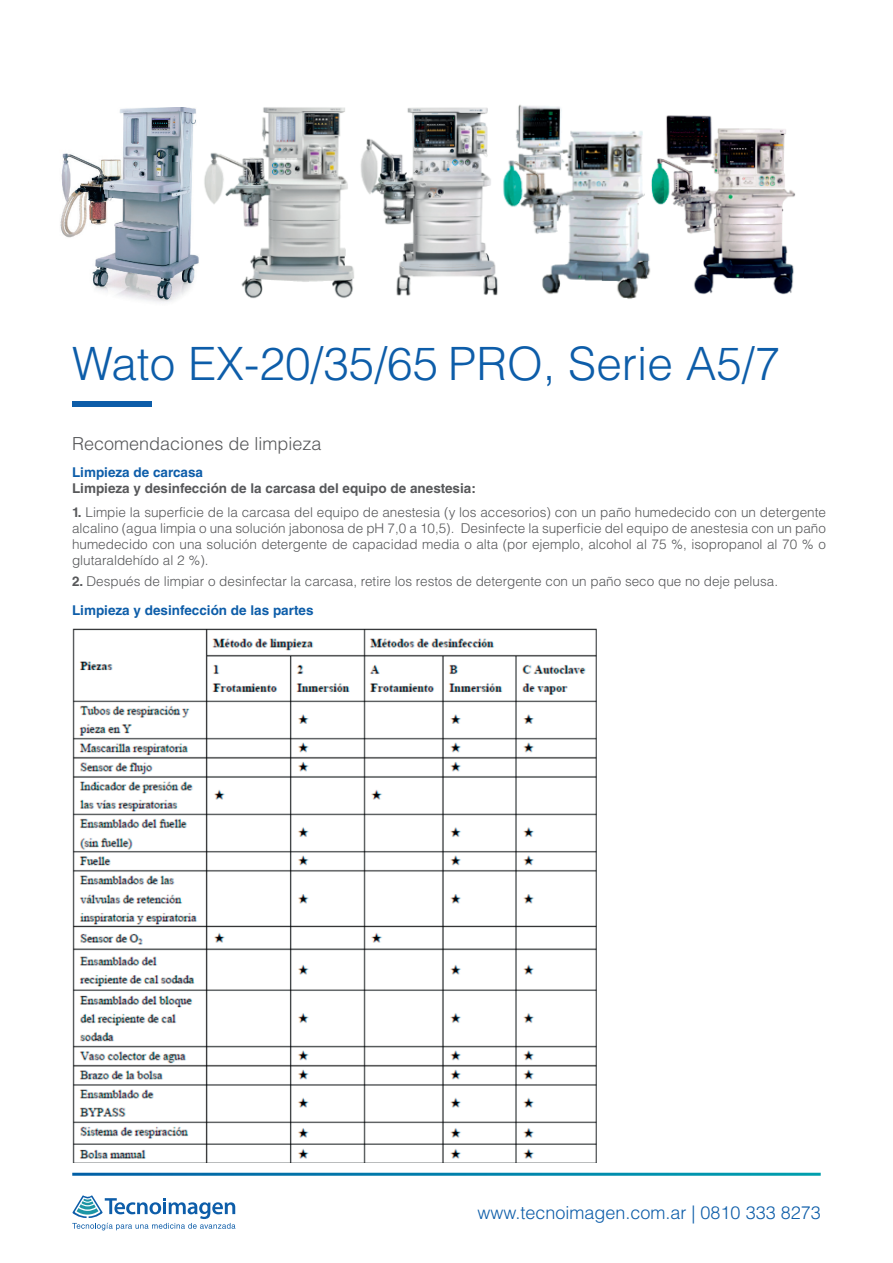
<style>
.page{position:relative;width:893px;height:1263px;background:#fff}
.page>*{position:absolute;margin:0;border:0;box-sizing:border-box;transform-origin:0 0}
.t1{font:300 45.9px "Helvetica LT Std";color:#0d5da9}
.t2{font:300 18px "Helvetica LT Std";color:#0d5da9}
.t3{font:300 18px "Helvetica LT Std";color:#57585a}
.t4{font:300 13.5px/16.2px "Helvetica LT Std";color:#57585a;text-align:justify}
.t5{font:700 13.5px "Helvetica LT Std";color:#57585a}
.t6{font:700 13.5px "Helvetica LT Std";color:#0d5da9}
.s1{font-weight:700}
.s2{font-weight:700;color:#0d5da9}
</style>
<div class="page">
<div style="left:72px;top:401px;width:79px;height:6px;background:#0d5da9"></div>
<svg style="left:72px;top:1195px;width:163px;height:35px"></svg>
<img style="left:204px;top:107px;width:150px;height:192px">
<img style="left:360px;top:107px;width:138px;height:189px">
<img style="left:503px;top:105px;width:149px;height:194px">
<img style="left:652px;top:115px;width:144px;height:180px">
<img style="left:60px;top:107px;width:139px;height:196px">
<img style="left:72px;top:628px;width:525px;height:535px">
<h1 class="t1" style="left:72px;top:335px;width:709px">Wato EX-20/35/65 PRO, Serie A5/7</h1>
<h2 class="t3" style="left:72px;top:432px;width:251px">Recomendaciones de limpieza</h2>
<p class="t6" style="left:72px;top:464px;width:133px">Limpieza de carcasa</p>
<p class="t5" style="left:72px;top:480px;width:405px">Limpieza y desinfección de la carcasa del equipo de anestesia:</p>
<p class="t4" style="left:72px;top:504px;width:755px"><span class="s1">1.</span> Limpie la superficie de la carcasa del equipo de anestesia (y los accesorios) con un paño humedecido con un detergente alcalino (agua limpia o una solución jabonosa de pH 7,0 a 10,5). Desinfecte la superficie del equipo de anestesia con un paño humedecido con una solución detergente de capacidad media o alta (por ejemplo, alcohol al 75 %, isopropanol al 70 % o glutaraldehído al 2 %).</p>
<p class="t4" style="left:72px;top:566px;width:708px;line-height:29.2px"><span class="s1">2.</span> Después de limpiar o desinfectar la carcasa, retire los restos de detergente con un paño seco que no deje pelusa.<br><span class="s2">Limpieza y desinfección de las partes</span></p>
<h2 class="t2" style="left:477px;top:1201px;width:345px">www.tecnoimagen.com.ar | 0810 333 8273</h2>
</div>
